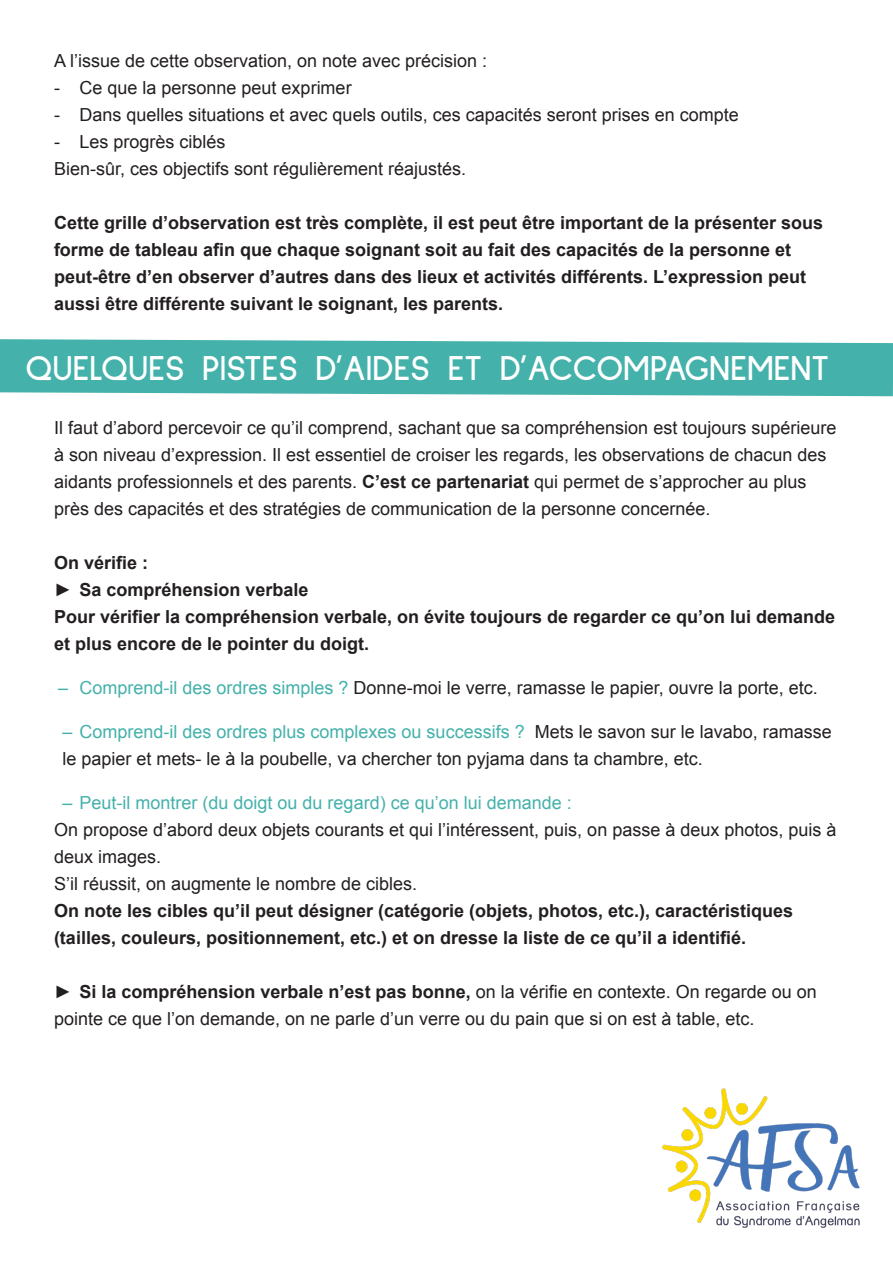
<style>
.page{position:relative;width:893px;height:1263px;background:#fff}
.page>*{position:absolute;margin:0;border:0;box-sizing:border-box;transform-origin:0 0}
.t1{font:700 36px "Sulphur Point";color:#fff}
.t2{font:18px/27px "Arial";color:#231f20}
.t3{font:700 18px/27px "Arial";color:#231f20}
.t4{font:18px "Arial";color:#44b1aa}
.s1{font-weight:700}
.s2{font-weight:400}
.s3{color:#44b1aa}
</style>
<div class="page">
<img style="left:662px;top:1088px;width:198px;height:140px">
<svg style="left:0;top:339px;width:893px;height:57px;background:#50b6af"></svg>
<p class="t2" style="left:54px;top:47px;width:435px">A l’issue de cette observation, on note avec précision :</p>
<p class="t2" style="left:54px;top:74px;width:299px">- Ce que la personne peut exprimer</p>
<p class="t2" style="left:54px;top:101px;width:686px">- Dans quelles situations et avec quels outils, ces capacités seront prises en compte</p>
<p class="t2" style="left:54px;top:128px;width:173px">- Les progrès ciblés</p>
<p class="t2" style="left:54px;top:155px;width:414px">Bien-sûr, ces objectifs sont régulièrement réajustés.</p>
<p class="t3" style="left:54px;top:210px;width:771px">Cette grille d’observation est très complète, il est peut être important de la présenter sous forme de tableau afin que chaque soignant soit au fait des capacités de la personne et peut-être d’en observer d’autres dans des lieux et activités différents. L’expression peut aussi être différente suivant le soignant, les parents.</p>
<p class="t1" style="left:26px;top:348px;width:805px">QUELQUES PISTES D’AIDES ET D’ACCOMPAGNEMENT</p>
<p class="t2" style="left:54px;top:414px;width:784px">Il faut d’abord percevoir ce qu’il comprend, sachant que sa compréhension est toujours supérieure à son niveau d’expression. Il est essentiel de croiser les regards, les observations de chacun des aidants professionnels et des parents. <span class="s1">C’est ce partenariat</span> qui permet de s’approcher au plus près des capacités et des stratégies de communication de la personne concernée.</p>
<p class="t3" style="left:54px;top:550px;width:96px">On vérifie :</p>
<p class="t3" style="left:54px;top:577px;width:256px"><span class="s2">►</span> Sa compréhension verbale</p>
<p class="t3" style="left:54px;top:604px;width:783px">Pour vérifier la compréhension verbale, on évite toujours de regarder ce qu’on lui demande et plus encore de le pointer du doigt.</p>
<p class="t2" style="left:58px;top:674px;width:761px"><span class="s3">– Comprend-il des ordres simples ?</span> Donne-moi le verre, ramasse le papier, ouvre la porte, etc.</p>
<p class="t2" style="left:63px;top:718px;width:771px"><span class="s3">– Comprend-il des ordres plus complexes ou successifs ?</span> Mets le savon sur le lavabo, ramasse le papier et mets- le à la poubelle, va chercher ton pyjama dans ta chambre, etc.</p>
<p class="t4" style="left:63px;top:791px;width:511px">– Peut-il montrer (du doigt ou du regard) ce qu’on lui demande :</p>
<p class="t2" style="left:54px;top:816px;width:784px">On propose d’abord deux objets courants et qui l’intéressent, puis, on passe à deux photos, puis à deux images.</p>
<p class="t2" style="left:54px;top:870px;width:365px">S’il réussit, on augmente le nombre de cibles.</p>
<p class="t3" style="left:54px;top:898px;width:741px">On note les cibles qu’il peut désigner (catégorie (objets, photos, etc.), caractéristiques (tailles, couleurs, positionnement, etc.) et on dresse la liste de ce qu’il a identifié.</p>
<p class="t2" style="left:54px;top:978px;width:764px">► <span class="s1">Si la compréhension verbale n’est pas bonne,</span> on la vérifie en contexte. On regarde ou on pointe ce que l’on demande, on ne parle d’un verre ou du pain que si on est à table, etc.</p>
</div>
